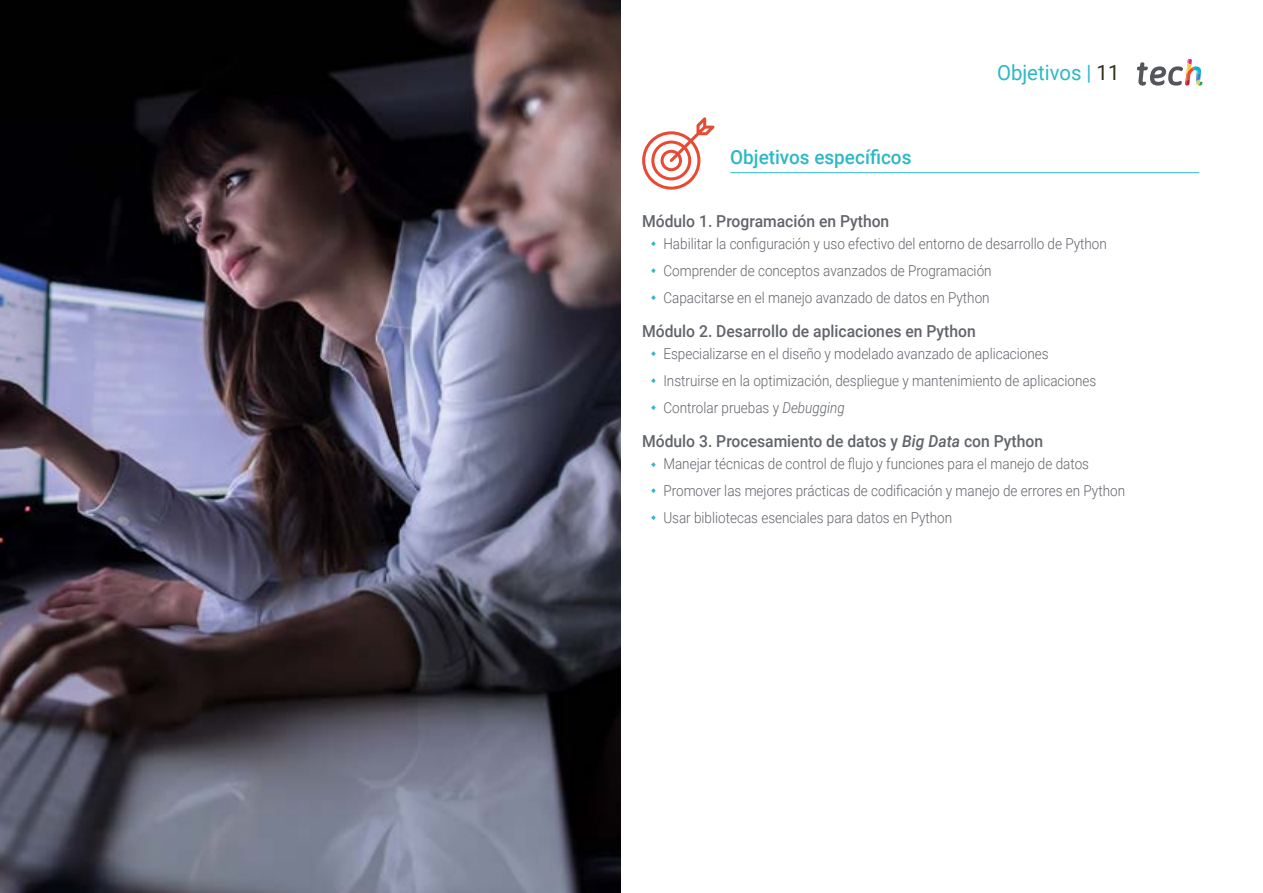
<style>
.page{position:relative;width:1263px;height:893px;background:#fff}
.page>*{position:absolute;margin:0;border:0;box-sizing:border-box;transform-origin:0 0}
.t1{font:21px "Roboto";color:#2db8c5}
.t2{font:500 19.5px "Roboto";color:#2db8c5}
.t3{font:500 16.5px "Roboto";color:#61646a;scale:.95 1}
.t4{font:300 15px/26.7px "Roboto";color:#61646a;scale:.9 1}
.s1{color:#312e20}
.s2{font-style:italic}
</style>
<div class="page">
<hr style="left:730px;top:172px;width:469px;height:1px;background:#2db8c5">
<svg style="left:642px;top:117px;width:72px;height:73px"></svg>
<img style="left:0;top:0;width:621px;height:893px">
<svg style="left:1137px;top:59px;width:65px;height:27px"></svg>
<h2 class="t2" style="left:730px;top:144px;width:183px">Objetivos específicos</h2>
<h1 class="t1" style="left:997px;top:57px;width:124px">Objetivos | <span class="s1">11</span></h1>
<p class="t3" style="left:642px;top:209px;width:262px">Módulo 1. Programación en Python</p>
<p class="t4" style="left:663px;top:230px;width:494px">Habilitar la configuración y uso efectivo del entorno de desarrollo de Python<br>Comprender de conceptos avanzados de Programación<br>Capacitarse en el manejo avanzado de datos en Python</p>
<p class="t3" style="left:642px;top:319px;width:353px">Módulo 2. Desarrollo de aplicaciones en Python</p>
<p class="t4" style="left:663px;top:340px;width:483px">Especializarse en el diseño y modelado avanzado de aplicaciones<br>Instruirse en la optimización, despliegue y mantenimiento de aplicaciones<br>Controlar pruebas y <span class="s2">Debugging</span></p>
<p class="t3" style="left:642px;top:430px;width:424px">Módulo 3. Procesamiento de datos y <span class="s2">Big Data</span> con Python</p>
<p class="t4" style="left:663px;top:450px;width:514px">Manejar técnicas de control de flujo y funciones para el manejo de datos<br>Promover las mejores prácticas de codificación y manejo de errores en Python<br>Usar bibliotecas esenciales para datos en Python</p>
</div>
